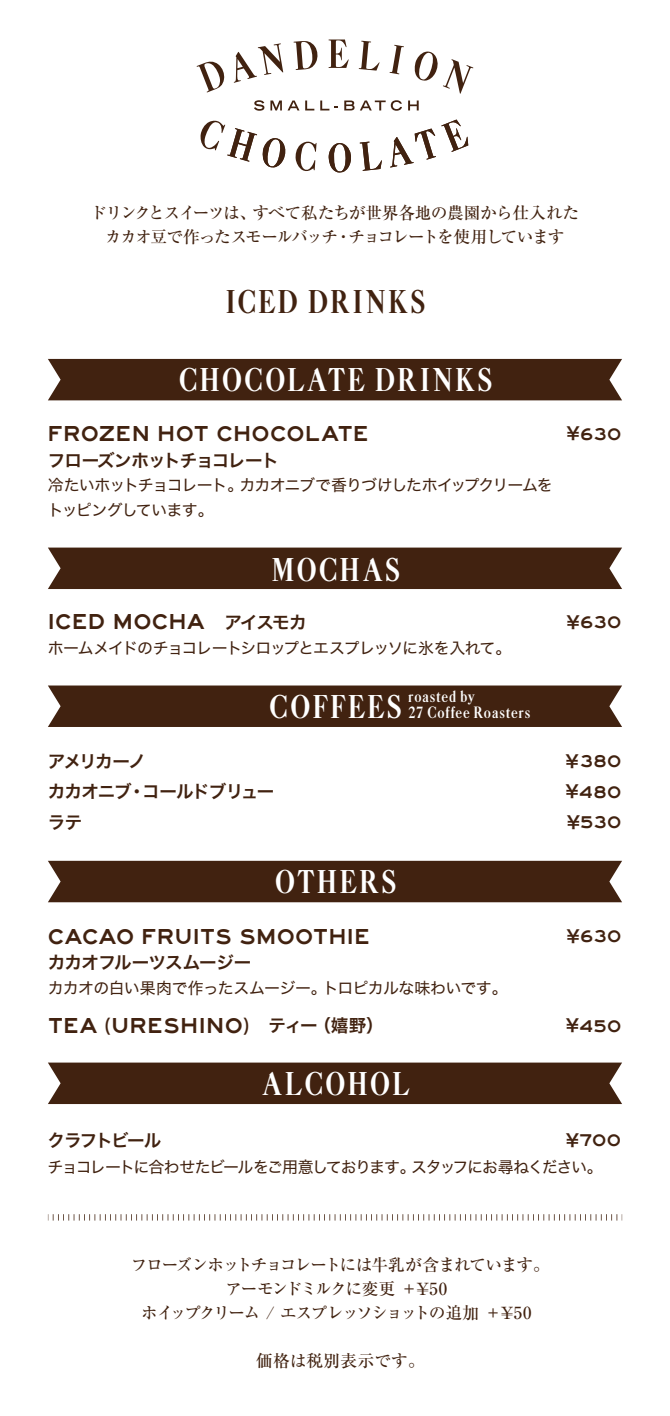
<style>
.page{position:relative;width:670px;height:1416px;background:#fff}
.page>*{position:absolute;margin:0;border:0;box-sizing:border-box;transform-origin:0 0}
.t1{font:700 condensed 28.8px "OPTI Caslon";letter-spacing:.085em;color:#fff}
.t2{font:700 condensed 28.8px "OPTI Caslon";letter-spacing:.09em;color:#412210}
.t3{font:22.28px "Highway Gothic Expanded";letter-spacing:.005em;color:#412210}
.t4{font:17.55px "Hira Kaku Std N W6";letter-spacing:-.055em;color:#412210}
.t5{font:17.55px "Highway Gothic Expanded";letter-spacing:.01em;color:#412210}
.t6{font:17.55px "Hira Kaku Std N W6";letter-spacing:-.035em;color:#412210}
.t7{font:17.55px "Hira Kaku Std N W6";letter-spacing:-.09em;color:#412210}
.t8{font:500 16.65px/23.8px "Ryumin Pr 6 N";letter-spacing:-.075em;color:#412210;text-align:center}
.t9{font:500 16.65px "Ryumin Pr 6 N";letter-spacing:.005em;color:#412210}
.t10{font:15.97px/25.4px "Hira Kaku Std N W4";letter-spacing:-.065em;color:#412210}
.t11{font:15.97px "Hira Kaku Std N W4";letter-spacing:-.095em;color:#412210}
.t12{font:15.97px "Hira Kaku Std N W4";letter-spacing:-.035em;color:#412210}
.t13{font:700 condensed 14.4px/16px "OPTI Caslon";letter-spacing:.065em;color:#fff}
.s1{font-family:"Hira Kaku Std N W6"}
.s2{font-family:"Hira Kaku Std N W6";font-size:17.55px}
</style>
<div class="page">
<div style="left:48px;top:1063px;width:574px;height:41px;background:#412210"></div>
<svg style="left:254px;top:100px;width:10px;height:11px"></svg>
<svg style="left:270px;top:101px;width:29px;height:9px"></svg>
<svg style="left:305px;top:101px;width:9px;height:9px"></svg>
<svg style="left:320px;top:101px;width:9px;height:9px"></svg>
<svg style="left:344px;top:101px;width:10px;height:9px"></svg>
<svg style="left:360px;top:101px;width:25px;height:9px"></svg>
<svg style="left:391px;top:100px;width:11px;height:11px"></svg>
<svg style="left:408px;top:101px;width:11px;height:9px"></svg>
<svg style="left:414px;top:52px;width:59px;height:42px"></svg>
<svg style="left:389px;top:45px;width:15px;height:29px"></svg>
<svg style="left:359px;top:41px;width:20px;height:30px"></svg>
<svg style="left:328px;top:40px;width:21px;height:28px"></svg>
<svg style="left:293px;top:41px;width:25px;height:29px"></svg>
<svg style="left:234px;top:43px;width:49px;height:40px"></svg>
<svg style="left:196px;top:61px;width:29px;height:32px"></svg>
<svg style="left:328px;top:143px;width:23px;height:30px"></svg>
<svg style="left:360px;top:142px;width:22px;height:29px"></svg>
<svg style="left:390px;top:120px;width:78px;height:48px"></svg>
<svg style="left:295px;top:141px;width:21px;height:30px"></svg>
<svg style="left:200px;top:120px;width:86px;height:48px"></svg>
<div style="left:48px;top:359px;width:574px;height:41px;background:#412210"></div>
<svg style="left:48px;top:1214px;width:574px;height:6px"></svg>
<div style="left:48px;top:548px;width:574px;height:41px;background:#412210"></div>
<div style="left:48px;top:861px;width:574px;height:41px;background:#412210"></div>
<div style="left:48px;top:685px;width:574px;height:42px;background:#412210"></div>
<p class="t8" style="left:90px;top:200px;width:490px">ドリンクとスイーツは、すべて私たちが世界各地の農園から仕入れたカカオ豆で作ったスモールバッチ・チョコレートを使用しています</p>
<h1 class="t2" style="left:225px;top:281px;width:201px">ICED DRINKS</h1>
<h1 class="t1" style="left:178px;top:360px;width:314px">CHOCOLATE DRINKS</h1>
<h2 class="t3" style="left:48px;top:422px;width:322px">FROZEN HOT CHOCOLATE</h2>
<p class="t5" style="left:566px;top:424px;width:56px"><span class="s1">¥</span>630</p>
<p class="t4" style="left:48px;top:447px;width:232px">フローズンホットチョコレート</p>
<p class="t10" style="left:48px;top:472px;width:506px">冷たいホットチョコレート。カカオニブで香りづけしたホイップクリームをトッピングしています。</p>
<h1 class="t1" style="left:271px;top:550px;width:130px">MOCHAS</h1>
<h2 class="t3" style="left:48px;top:610px;width:260px">ICED MOCHA <span class="s2">アイスモカ</span></h2>
<p class="t5" style="left:566px;top:613px;width:56px"><span class="s1">¥</span>630</p>
<p class="t10" style="left:48px;top:635px;width:465px">ホームメイドのチョコレートシロップとエスプレッソに氷を入れて。</p>
<h1 class="t1" style="left:269px;top:686px;width:134px">COFFEES</h1>
<p class="t13" style="left:408px;top:688px;width:124px">roasted by<br>27 Coffee Roasters</p>
<p class="t4" style="left:48px;top:748px;width:99px">アメリカーノ</p>
<p class="t5" style="left:565px;top:752px;width:58px"><span class="s1">¥</span>380</p>
<p class="t4" style="left:48px;top:778px;width:228px">カカオニブ・コールドブリュー</p>
<p class="t5" style="left:565px;top:782px;width:57px"><span class="s1">¥</span>480</p>
<p class="t4" style="left:48px;top:808px;width:36px">ラテ</p>
<p class="t5" style="left:567px;top:813px;width:56px"><span class="s1">¥</span>530</p>
<h1 class="t1" style="left:274px;top:861px;width:122px">OTHERS</h1>
<h2 class="t3" style="left:48px;top:925px;width:324px">CACAO FRUITS SMOOTHIE</h2>
<p class="t5" style="left:566px;top:927px;width:56px"><span class="s1">¥</span>630</p>
<p class="t6" style="left:48px;top:949px;width:205px">カカオフルーツスムージー</p>
<p class="t12" style="left:48px;top:975px;width:461px">カカオの白い果肉で作ったスムージー。トロピカルな味わいです。</p>
<h2 class="t3" style="left:48px;top:1014px;width:337px">TEA (URESHINO) <span class="s2">ティー（嬉野）</span></h2>
<p class="t5" style="left:565px;top:1016px;width:57px"><span class="s1">¥</span>450</p>
<h1 class="t1" style="left:261px;top:1063px;width:149px">ALCOHOL</h1>
<p class="t7" style="left:48px;top:1126px;width:115px">クラフトビール</p>
<p class="t5" style="left:566px;top:1131px;width:57px"><span class="s1">¥</span>700</p>
<p class="t11" style="left:48px;top:1155px;width:556px">チョコレートに合わせたビールをご用意しております。スタッフにお尋ねください。</p>
<p class="t8" style="left:131px;top:1252px;width:420px">フローズンホットチョコレートには牛乳が含まれています。アーモンドミルクに変更 ＋¥50<br>ホイップクリーム / エスプレッソショットの追加 ＋¥50</p>
<p class="t9" style="left:256px;top:1347px;width:170px">価格は税別表示です。</p>
</div>
